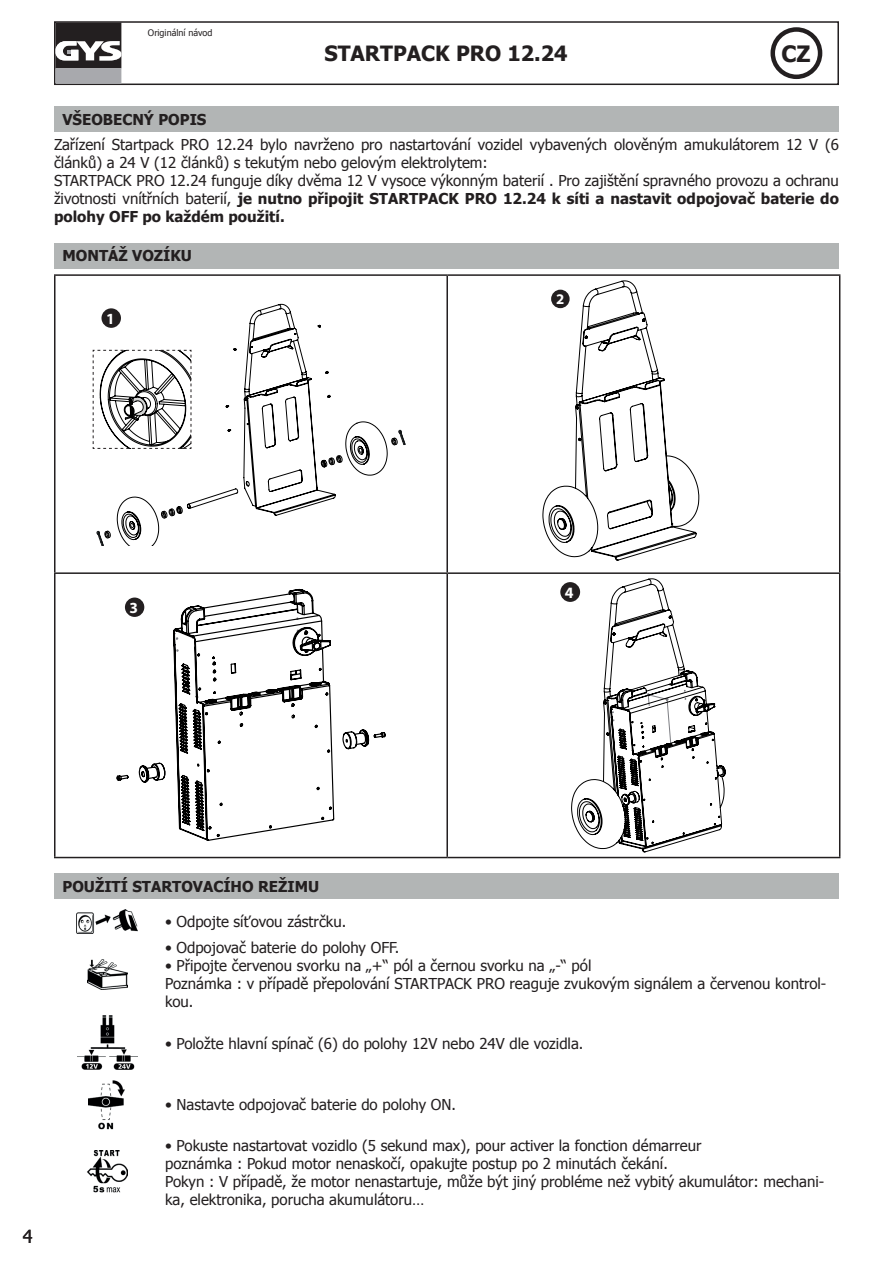
<style>
.page{position:relative;width:893px;height:1263px;background:#fff}
.page>*{position:absolute;margin:0;border:0;box-sizing:border-box;transform-origin:0 0}
.t1{font:700 22.5px "Tahoma";color:#231f20}
.t2{font:700 21px "Tahoma";color:#231f20}
.t3{font:18px "Tahoma";color:#231f20}
.t4{font:700 15.75px "Myriad Pro";color:#fff}
.t5{font:700 15.6px "Myriad Pro";color:#fff}
.t6{font:700 15.45px "Myriad Pro";color:#fff}
.t7{font:15px/18px "Tahoma";color:#231f20}
.t8{font:700 15px "Tahoma";color:#231f20}
.t9{font:700 14.85px "Myriad Pro";color:#fff}
.t10{font:9px "Tahoma";color:#231f20}
.s1{font-weight:700}
</style>
<div class="page">
<div style="left:54px;top:106px;width:784px;height:26px;background:#b2b5b5"></div>
<div style="left:54px;top:243px;width:784px;height:25px;background:#b2b5b5"></div>
<hr style="left:54px;top:274px;width:393px;height:2px;background:#231f20">
<hr style="left:54px;top:276px;width:2px;height:296px;background:#231f20">
<hr style="left:447px;top:274px;width:393px;height:2px;background:#231f20">
<hr style="left:446px;top:276px;width:2px;height:296px;background:#231f20">
<hr style="left:839px;top:276px;width:1px;height:296px;background:#231f20">
<hr style="left:54px;top:572px;width:393px;height:2px;background:#231f20">
<hr style="left:54px;top:574px;width:2px;height:283px;background:#231f20">
<hr style="left:447px;top:572px;width:393px;height:2px;background:#231f20">
<hr style="left:446px;top:574px;width:2px;height:283px;background:#231f20">
<hr style="left:839px;top:574px;width:1px;height:283px;background:#231f20">
<hr style="left:54px;top:857px;width:393px;height:1px;background:#231f20">
<hr style="left:447px;top:857px;width:393px;height:1px;background:#231f20">
<svg style="left:116px;top:303px;width:272px;height:242px"></svg>
<svg style="left:161px;top:508px;width:14px;height:11px"></svg>
<svg style="left:328px;top:455px;width:15px;height:10px"></svg>
<svg style="left:97px;top:530px;width:14px;height:16px"></svg>
<svg style="left:391px;top:430px;width:15px;height:16px"></svg>
<div style="left:101px;top:308px;width:20px;height:20px;background:#231f20;border-radius:50%"></div>
<svg style="left:542px;top:280px;width:158px;height:281px"></svg>
<div style="left:551px;top:290px;width:19px;height:18px;background:#231f20;border-radius:50%"></div>
<svg style="left:116px;top:588px;width:270px;height:253px"></svg>
<div style="left:125px;top:597px;width:19px;height:20px;background:#231f20;border-radius:50%"></div>
<div style="left:560px;top:582px;width:20px;height:20px;background:#231f20;border-radius:50%"></div>
<svg style="left:571px;top:578px;width:155px;height:275px"></svg>
<div style="left:54px;top:873px;width:784px;height:26px;background:#b2b5b5"></div>
<img style="left:77px;top:909px;width:61px;height:24px">
<img style="left:88px;top:960px;width:39px;height:29px">
<img style="left:77px;top:1016px;width:61px;height:54px">
<img style="left:89px;top:1080px;width:36px;height:50px">
<img style="left:87px;top:1150px;width:41px;height:43px">
<svg style="left:92px;top:350px;width:100px;height:99px"></svg>
<div style="left:54px;top:21px;width:785px;height:64px;border:2px solid #231f20"></div>
<div style="left:770px;top:27px;width:52px;height:52px;border:4px solid #231f20;border-radius:50%"></div>
<div style="left:55px;top:68px;width:66px;height:16px;background:#a8a9ad"></div>
<svg style="left:55px;top:23px;width:66px;height:45px"></svg>
<p class="t10" style="left:148px;top:26px;width:66px">Originální návod</p>
<h2 class="t2" style="left:324px;top:39px;width:245px">STARTPACK PRO 12.24</h2>
<h1 class="t1" style="left:781px;top:38px;width:31px">CZ</h1>
<p class="t8" style="left:63px;top:109px;width:145px">VŠEOBECNÝ POPIS</p>
<p class="t7" style="left:54px;top:135px;width:786px">Zařízení Startpack PRO 12.24 bylo navrženo pro nastartování vozidel vybavených olověným amukulátorem 12 V (6 článků) a 24 V (12 článků) s tekutým nebo gelovým elektrolytem:<br>STARTPACK PRO 12.24 funguje díky dvěma 12 V vysoce výkonným baterií . Pro zajištění spravného provozu a ochranu životnosti vnítřních baterií, <span class="s1">je nutno připojit STARTPACK PRO 12.24 k síti a nastavit odpojovač baterie do polohy OFF po každém použití.</span></p>
<p class="t8" style="left:63px;top:245px;width:131px">MONTÁŽ VOZÍKU</p>
<p class="t5" style="left:106px;top:308px;width:10px">1</p>
<p class="t9" style="left:556px;top:290px;width:10px">2</p>
<p class="t6" style="left:130px;top:598px;width:10px">3</p>
<p class="t4" style="left:565px;top:582px;width:10px">4</p>
<p class="t3" style="left:23px;top:1224px;width:11px">4</p>
<p class="t8" style="left:63px;top:876px;width:258px">POUŽITÍ STARTOVACÍHO REŽIMU</p>
<p class="t7" style="left:165px;top:912px;width:183px">• Odpojte síťovou zástrčku.</p>
<p class="t7" style="left:165px;top:938px;width:236px">• Odpojovač baterie do polohy OFF.</p>
<p class="t7" style="left:165px;top:956px;width:663px">• Připojte červenou svorku na „+“ pól a černou svorku na „-“ pól<br>Poznámka : v případě přepolování STARTPACK PRO reaguje zvukovým signálem a červenou kontrol&shy;kou.</p>
<p class="t7" style="left:165px;top:1033px;width:420px">• Položte hlavní spínač (6) do polohy 12V nebo 24V dle vozidla.</p>
<p class="t7" style="left:165px;top:1095px;width:292px">• Nastavte odpojovač baterie do polohy ON.</p>
<p class="t7" style="left:165px;top:1136px;width:661px">• Pokuste nastartovat vozidlo (5 sekund max), pour activer la fonction démarreur<br>poznámka : Pokud motor nenaskočí, opakujte postup po 2 minutách čekání.<br>Pokyn : V případě, že motor nenastartuje, může být jiný probléme než vybitý akumulátor: mechani&shy;ka, elektronika, porucha akumulátoru…</p>
</div>
